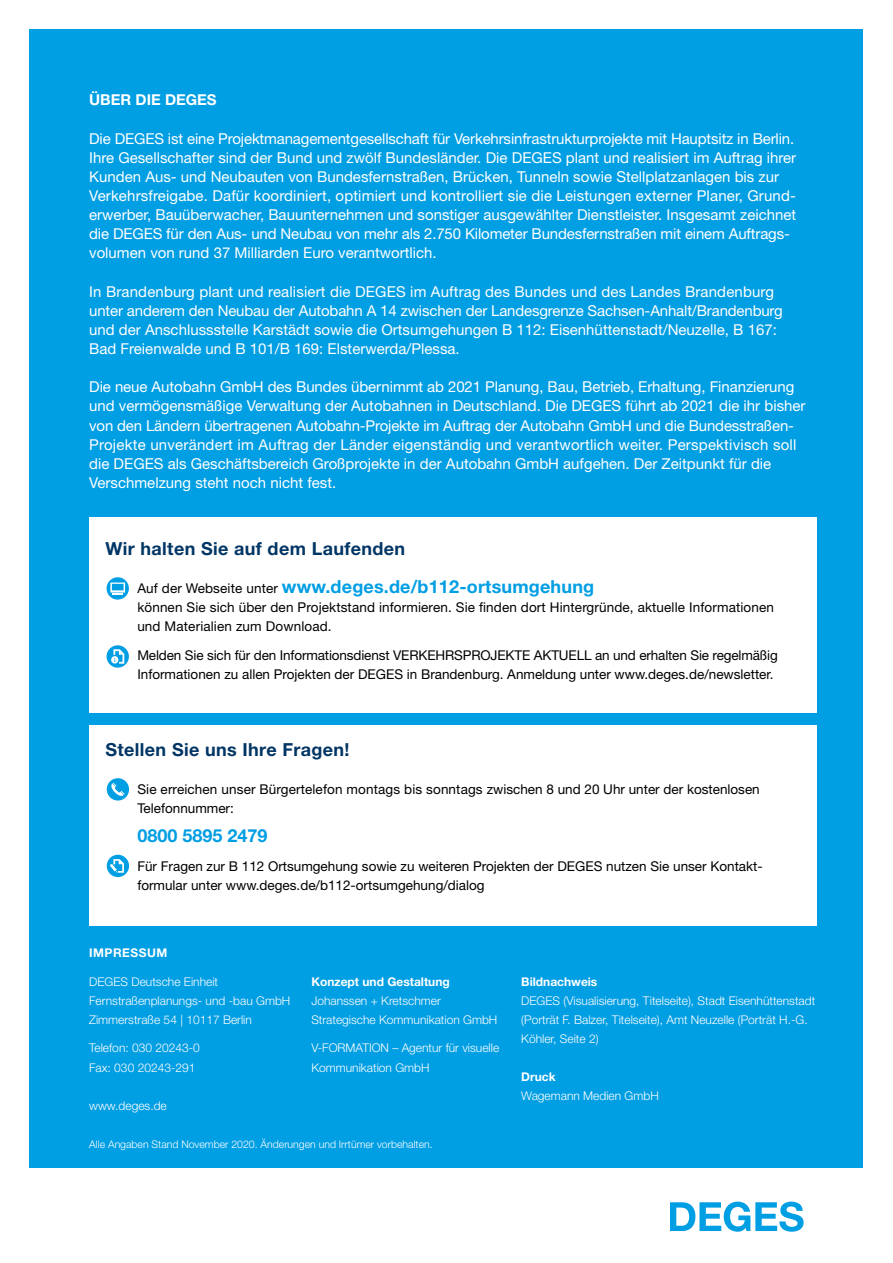
<style>
.page{position:relative;width:893px;height:1263px;background:#fff}
.page>*{position:absolute;margin:0;border:0;box-sizing:border-box;transform-origin:0 0}
.t1{font:700 18px "Helvetica Neue LT Std";letter-spacing:.01em;color:#009ee3}
.t2{font:700 18px "Helvetica Neue LT Std";letter-spacing:.02em;color:#003564}
.t3{font:15px/19.2px "Helvetica Neue LT Std";color:#fff}
.t4{font:700 15px "Helvetica Neue LT Std";color:#fff}
.t5{font:13.5px/19.2px "Helvetica Neue LT Std";color:#000}
.t6{font:300 12px/19.2px "Helvetica Neue LT Std";color:#fff}
.t7{font:700 12px "Helvetica Neue LT Std";color:#fff}
.t8{font:700 12px "Helvetica Neue LT Std";letter-spacing:.04em;color:#fff}
.t9{font:300 10.5px "Helvetica Neue LT Std";color:#fff}
.s1{font-weight:400;font-size:13.5px;color:#000}
</style>
<div class="page">
<div style="left:30px;top:29px;width:833px;height:1138px;background:#009ee3"></div>
<svg style="left:670px;top:1201px;width:134px;height:31px"></svg>
<div style="left:89px;top:725px;width:727px;height:200px;background:#fff"></div>
<div style="left:89px;top:517px;width:727px;height:195px;background:#fff"></div>
<div style="left:107px;top:778px;width:22px;height:22px;background:#009ee3;border-radius:50%"></div>
<svg style="left:111px;top:783px;width:14px;height:13px"></svg>
<svg style="left:107px;top:645px;width:22px;height:23px"></svg>
<svg style="left:113px;top:649px;width:11px;height:15px"></svg>
<svg style="left:107px;top:577px;width:22px;height:23px"></svg>
<svg style="left:110px;top:582px;width:15px;height:13px"></svg>
<div style="left:107px;top:855px;width:22px;height:22px;background:#009ee3;border-radius:50%"></div>
<svg style="left:110px;top:859px;width:14px;height:14px"></svg>
<p class="t4" style="left:89px;top:91px;width:129px">ÜBER DIE DEGES</p>
<p class="t3" style="left:89px;top:128px;width:709px">Die DEGES ist eine Projektmanagementgesellschaft für Verkehrsinfrastrukturprojekte mit Hauptsitz in Berlin.<br>Ihre Gesellschafter sind der Bund und zwölf Bundesländer. Die DEGES plant und realisiert im Auftrag ihrer Kunden Aus- und Neubauten von Bundesfernstraßen, Brücken, Tunneln sowie Stellplatzanlagen bis zur Verkehrsfreigabe. Dafür koordiniert, optimiert und kontrolliert sie die Leistungen externer Planer, Grund&shy;erwerber, Bauüberwacher, Bauunternehmen und sonstiger ausgewählter Dienstleister. Insgesamt zeichnet die DEGES für den Aus- und Neubau von mehr als 2.750 Kilometer Bundesfernstraßen mit einem Auftrags&shy;volumen von rund 37 Milliarden Euro verantwortlich.</p>
<p class="t3" style="left:89px;top:281px;width:695px">In Brandenburg plant und realisiert die DEGES im Auftrag des Bundes und des Landes Brandenburg unter anderem den Neubau der Autobahn A 14 zwischen der Landesgrenze Sachsen-Anhalt/Brandenburg und der Anschlussstelle Karstädt sowie die Ortsumgehungen B 112: Eisenhüttenstadt/Neuzelle, B 167:<br>Bad Freienwalde und B 101/B 169: Elsterwerda/Plessa.</p>
<p class="t3" style="left:89px;top:377px;width:718px">Die neue Autobahn GmbH des Bundes übernimmt ab 2021 Planung, Bau, Betrieb, Erhaltung, Finanzierung und vermögensmäßige Verwaltung der Autobahnen in Deutschland. Die DEGES führt ab 2021 die ihr bisher von den Ländern übertragenen Autobahn-Projekte im Auftrag der Autobahn GmbH und die Bundesstraßen-Projekte unverändert im Auftrag der Länder eigenständig und verantwortlich weiter. Perspektivisch soll die DEGES als Geschäftsbereich Großprojekte in der Autobahn GmbH aufgehen. Der Zeitpunkt für die Verschmelzung steht noch nicht fest.</p>
<p class="t2" style="left:105px;top:537px;width:301px">Wir halten Sie auf dem Laufenden</p>
<p class="t1" style="left:137px;top:576px;width:458px"><span class="s1">Auf der Webseite unter</span> www.deges.de/b112-ortsumgehung</p>
<p class="t5" style="left:137px;top:598px;width:638px">können Sie sich über den Projektstand informieren. Sie finden dort Hintergründe, aktuelle Informationen und Materialien zum Download.</p>
<p class="t5" style="left:137px;top:646px;width:642px">Melden Sie sich für den Informationsdienst VERKEHRSPROJEKTE AKTUELL an und erhalten Sie regelmäßig<br>Informationen zu allen Projekten der DEGES in Brandenburg. Anmeldung unter www.deges.de/newsletter.</p>
<p class="t2" style="left:105px;top:738px;width:246px">Stellen Sie uns Ihre Fragen!</p>
<p class="t5" style="left:137px;top:779px;width:624px">Sie erreichen unser Bürgertelefon montags bis sonntags zwischen 8 und 20 Uhr unter der kostenlosen<br>Telefonnummer:</p>
<p class="t1" style="left:137px;top:824px;width:132px">0800 5895 2479</p>
<p class="t5" style="left:137px;top:856px;width:627px">Für Fragen zur B 112 Ortsumgehung sowie zu weiteren Projekten der DEGES nutzen Sie unser Kontakt&shy;formular unter www.deges.de/b112-ortsumgehung/dialog</p>
<p class="t8" style="left:89px;top:945px;width:80px">IMPRESSUM</p>
<p class="t6" style="left:89px;top:971px;width:203px">DEGES Deutsche Einheit<br>Fernstraßenplanungs- und -bau GmbH<br>Zimmerstraße 54 | 10117 Berlin</p>
<p class="t6" style="left:89px;top:1038px;width:112px">Telefon: 030 20243-0<br>Fax: 030 20243-291</p>
<p class="t6" style="left:89px;top:1096px;width:79px">www.deges.de</p>
<p class="t7" style="left:311px;top:974px;width:140px">Konzept und Gestaltung</p>
<p class="t6" style="left:311px;top:990px;width:188px">Johanssen + Kretschmer<br>Strategische Kommunikation GmbH</p>
<p class="t6" style="left:311px;top:1038px;width:189px">V-FORMATION – Agentur für visuelle<br>Kommunikation GmbH</p>
<p class="t9" style="left:89px;top:1138px;width:345px">Alle Angaben Stand November 2020. Änderungen und Irrtümer vorbehalten.</p>
<p class="t7" style="left:521px;top:974px;width:78px">Bildnachweis</p>
<p class="t6" style="left:521px;top:990px;width:295px">DEGES (Visualisierung, Titelseite), Stadt Eisenhüttenstadt (Porträt F. Balzer, Titelseite), Amt Neuzelle (Porträt H.-G.<br>Köhler, Seite 2)</p>
<p class="t7" style="left:521px;top:1069px;width:36px">Druck</p>
<p class="t6" style="left:521px;top:1086px;width:139px">Wagemann Medien GmbH</p>
</div>
